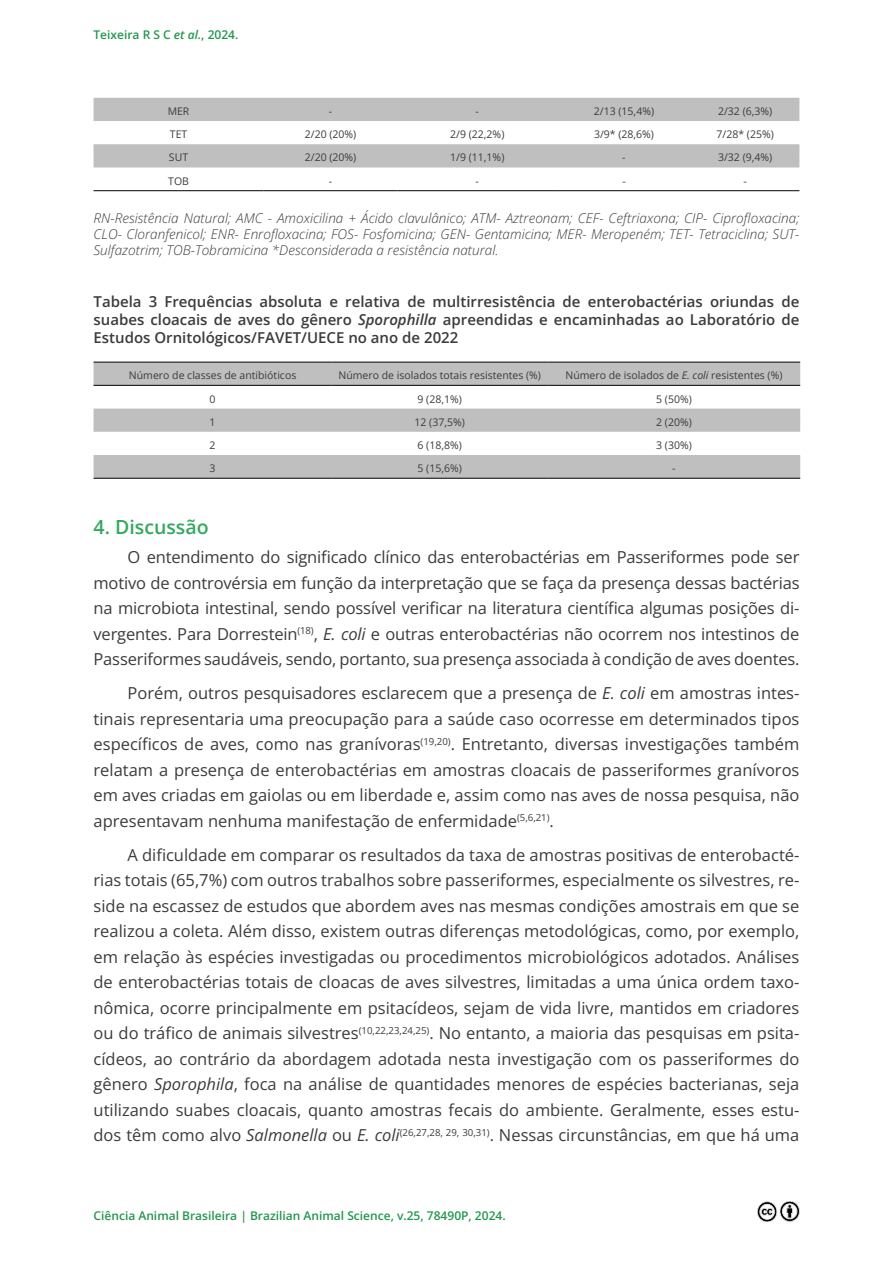
<style>
.page{position:relative;width:893px;height:1263px;background:#fff}
.page>*{position:absolute;margin:0;border:0;box-sizing:border-box;transform-origin:0 0}
.t1{font:600 19.5px "Open Sans";color:#33a95e}
.t2{font:16.5px/25.5px "Open Sans";color:#3c3b3b;text-align:justify}
.t3{font:600 15px/18px "Open Sans";color:#3c3b3b;text-align:justify}
.t4{font:italic 300 13.5px/16.2px "Open Sans";color:#3c3b3b;text-align:justify}
.t5{font:600 12px "Open Sans";color:#22964d}
.t6{font:10.5px "Open Sans";color:#3c3b3b}
.s1{font-style:italic}
</style>
<div class="page">
<img style="left:757px;top:1201px;width:43px;height:20px">
<svg style="left:94px;top:98px;width:705px;height:69px;fill:#bfbfbf"></svg>
<hr style="left:94px;top:190px;width:170px;height:1px;background:#000">
<hr style="left:264px;top:190px;width:134px;height:1px;background:#000">
<hr style="left:398px;top:190px;width:159px;height:1px;background:#000">
<hr style="left:557px;top:190px;width:134px;height:1px;background:#000">
<hr style="left:691px;top:190px;width:108px;height:1px;background:#000">
<svg style="left:94px;top:363px;width:706px;height:115px;fill:#bfbfbf"></svg>
<hr style="left:94px;top:362px;width:238px;height:1px;background:#000">
<hr style="left:332px;top:362px;width:216px;height:1px;background:#000">
<hr style="left:548px;top:362px;width:252px;height:1px;background:#000">
<hr style="left:94px;top:385px;width:238px;height:1px;background:#000">
<hr style="left:332px;top:385px;width:216px;height:1px;background:#000">
<hr style="left:548px;top:385px;width:252px;height:1px;background:#000">
<hr style="left:94px;top:478px;width:238px;height:1px;background:#000">
<hr style="left:332px;top:478px;width:216px;height:1px;background:#000">
<hr style="left:548px;top:478px;width:252px;height:1px;background:#000">
<p class="t5" style="left:94px;top:26px;width:146px">Teixeira R S C <span class="s1">et al.</span>, 2024.</p>
<p class="t6" style="left:168px;top:104px;width:23px">MER</p>
<p class="t6" style="left:329px;top:104px;width:5px">-</p>
<p class="t6" style="left:476px;top:104px;width:5px">-</p>
<p class="t6" style="left:594px;top:104px;width:62px">2/13 (15,4%)</p>
<p class="t6" style="left:718px;top:104px;width:56px">2/32 (6,3%)</p>
<p class="t6" style="left:170px;top:127px;width:19px">TET</p>
<p class="t6" style="left:305px;top:127px;width:53px">2/20 (20%)</p>
<p class="t6" style="left:450px;top:127px;width:56px">2/9 (22,2%)</p>
<p class="t6" style="left:594px;top:127px;width:61px">3/9* (28,6%)</p>
<p class="t6" style="left:717px;top:127px;width:59px">7/28* (25%)</p>
<p class="t6" style="left:169px;top:150px;width:21px">SUT</p>
<p class="t6" style="left:305px;top:150px;width:53px">2/20 (20%)</p>
<p class="t6" style="left:450px;top:150px;width:56px">1/9 (11,1%)</p>
<p class="t6" style="left:622px;top:150px;width:5px">-</p>
<p class="t6" style="left:718px;top:150px;width:56px">3/32 (9,4%)</p>
<p class="t6" style="left:168px;top:174px;width:22px">TOB</p>
<p class="t6" style="left:329px;top:174px;width:5px">-</p>
<p class="t6" style="left:476px;top:174px;width:5px">-</p>
<p class="t6" style="left:622px;top:174px;width:5px">-</p>
<p class="t6" style="left:743px;top:174px;width:5px">-</p>
<p class="t4" style="left:94px;top:209px;width:707px">RN-Resistência Natural; AMC - Amoxicilina + Ácido clavulânico; ATM- Aztreonam; CEF- Ceftriaxona; CIP- Ciprofloxacina; CLO- Cloranfenicol; ENR- Enrofloxacina; FOS- Fosfomicina; GEN- Gentamicina; MER- Meropeném; TET- Tetraciclina; SUT-Sulfazotrim; TOB-Tobramicina *Desconsiderada a resistência natural.</p>
<p class="t3" style="left:94px;top:292px;width:707px">Tabela 3 Frequências absoluta e relativa de multirresistência de enterobactérias oriundas de suabes cloacais de aves do gênero <span class="s1">Sporophilla</span> apreendidas e encaminhadas ao Laboratório de Estudos Ornitológicos/FAVET/UECE no ano de 2022</p>
<p class="t6" style="left:129px;top:368px;width:169px">Número de classes de antibióticos</p>
<p class="t6" style="left:338px;top:368px;width:204px">Número de isolados totais resistentes (%)</p>
<p class="t6" style="left:565px;top:368px;width:218px">Número de isolados de <span class="s1">E. coli</span> resistentes (%)</p>
<p class="t6" style="left:210px;top:392px;width:8px">0</p>
<p class="t6" style="left:418px;top:392px;width:46px">9 (28,1%)</p>
<p class="t6" style="left:656px;top:392px;width:37px">5 (50%)</p>
<p class="t6" style="left:210px;top:415px;width:8px">1</p>
<p class="t6" style="left:415px;top:415px;width:52px">12 (37,5%)</p>
<p class="t6" style="left:656px;top:415px;width:37px">2 (20%)</p>
<p class="t6" style="left:210px;top:438px;width:8px">2</p>
<p class="t6" style="left:418px;top:438px;width:46px">6 (18,8%)</p>
<p class="t6" style="left:656px;top:438px;width:37px">3 (30%)</p>
<p class="t6" style="left:210px;top:461px;width:8px">3</p>
<p class="t6" style="left:418px;top:461px;width:46px">5 (15,6%)</p>
<p class="t6" style="left:672px;top:461px;width:5px">-</p>
<p class="t1" style="left:94px;top:513px;width:117px">4. Discussão</p>
<p class="t2" style="left:94px;top:544px;width:707px;text-indent:34px">O entendimento do significado clínico das enterobactérias em Passeriformes pode ser motivo de controvérsia em função da interpretação que se faça da presença dessas bactérias na microbiota intestinal, sendo possível verificar na literatura científica algumas posições di&shy;vergentes. Para Dorrestein<sup>(18)</sup>, <span class="s1">E. coli</span> e outras enterobactérias não ocorrem nos intestinos de Passeriformes saudáveis, sendo, portanto, sua presença associada à condição de aves doentes.</p>
<p class="t2" style="left:94px;top:680px;width:707px;text-indent:34px">Porém, outros pesquisadores esclarecem que a presença de <span class="s1">E. coli</span> em amostras intes&shy;tinais representaria uma preocupação para a saúde caso ocorresse em determinados tipos específicos de aves, como nas granívoras<sup>(19,20)</sup>. Entretanto, diversas investigações também relatam a presença de enterobactérias em amostras cloacais de passeriformes granívoros em aves criadas em gaiolas ou em liberdade e, assim como nas aves de nossa pesquisa, não apresentavam nenhuma manifestação de enfermidade<sup>(5,6,21)</sup>.</p>
<p class="t2" style="left:94px;top:842px;width:707px;text-indent:34px">A dificuldade em comparar os resultados da taxa de amostras positivas de enterobacté&shy;rias totais (65,7%) com outros trabalhos sobre passeriformes, especialmente os silvestres, re&shy;side na escassez de estudos que abordem aves nas mesmas condições amostrais em que se realizou a coleta. Além disso, existem outras diferenças metodológicas, como, por exemplo, em relação às espécies investigadas ou procedimentos microbiológicos adotados. Análises de enterobactérias totais de cloacas de aves silvestres, limitadas a uma única ordem taxo&shy;nômica, ocorre principalmente em psitacídeos, sejam de vida livre, mantidos em criadores ou do tráfico de animais silvestres<sup>(10,22,23,24,25)</sup>. No entanto, a maioria das pesquisas em psita&shy;cídeos, ao contrário da abordagem adotada nesta investigação com os passeriformes do gênero <span class="s1">Sporophila</span>, foca na análise de quantidades menores de espécies bacterianas, seja utilizando suabes cloacais, quanto amostras fecais do ambiente. Geralmente, esses estu&shy;dos têm como alvo <span class="s1">Salmonella</span> ou <span class="s1">E. coli</span><sup>(26,27,28,</sup> <sup>29,</sup> <sup>30,31)</sup>. Nessas circunstâncias, em que há uma</p>
<p class="t5" style="left:94px;top:1208px;width:414px">Ciência Animal Brasileira | Brazilian Animal Science, v.25, 78490P, 2024.</p>
</div>
